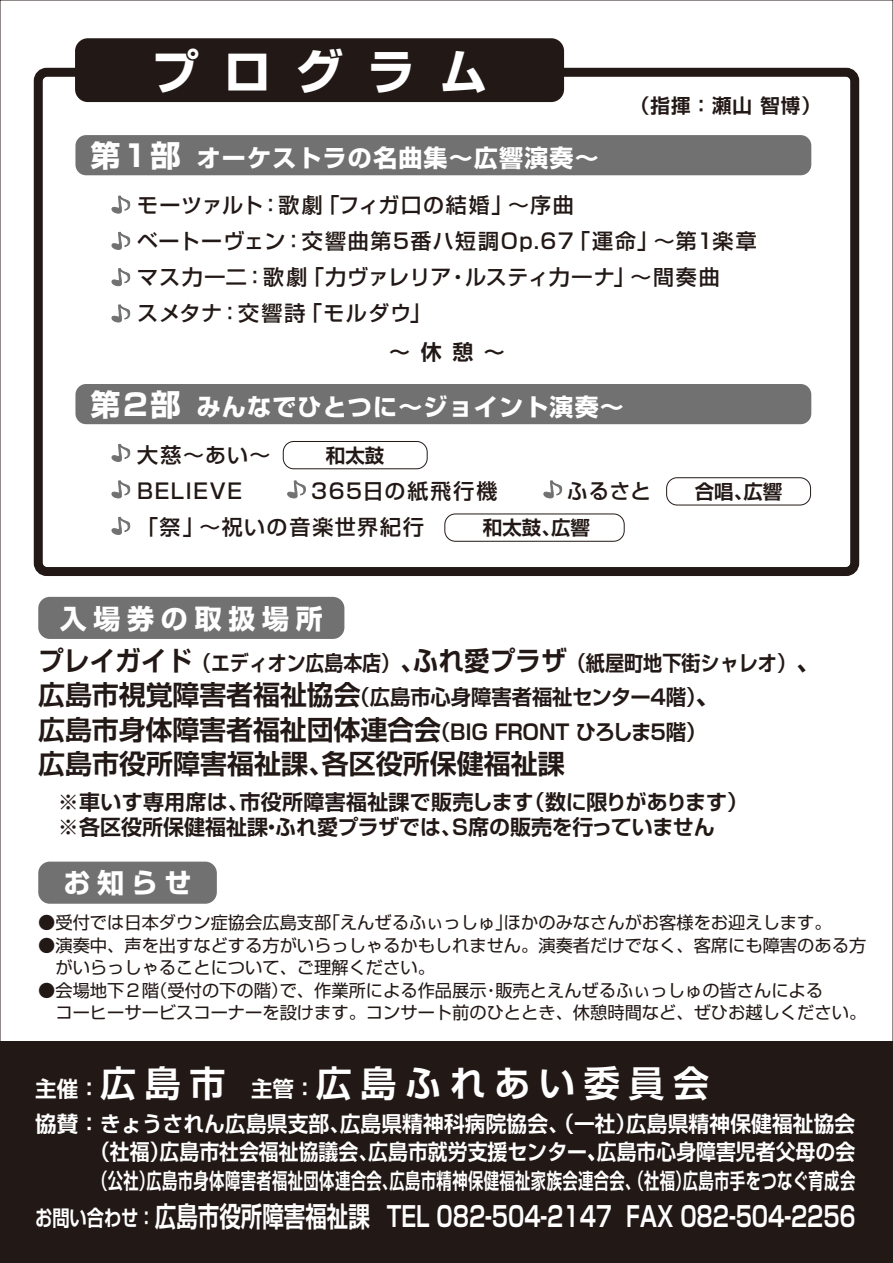
<style>
.page{position:relative;width:893px;height:1263px;background:#fff}
.page>*{position:absolute;margin:0;border:0;box-sizing:border-box;transform-origin:0 0}
.t1{font:700 48px "Shin Go Pro";letter-spacing:.5em;color:#fff}
.t2{font:700 36px "Shin Go Pro De";letter-spacing:.24em;color:#fff}
.t3{font:700 27.75px "Shin Go Pro De";letter-spacing:-.005em;color:#fff;scale:.77 1}
.t4{font:700 27px "Shin Go Pro De";color:#221815}
.t5{font:700 27px "Shin Go Pro";letter-spacing:.25em;color:#fff}
.t6{font:700 24px "Shin Go Pro";letter-spacing:.05em;color:#fff}
.t7{font:700 21.6px/28.5px "Shin Go Pro De";letter-spacing:.025em;color:#fff;scale:.92 1}
.t8{font:700 21.6px "Shin Go Pro De";letter-spacing:.005em;color:#fff}
.t9{font:700 21.6px "Shin Go Pro De";letter-spacing:.005em;color:#fff;scale:.8 1}
.t10{font:500 21px/36px "Shin Go Pro";letter-spacing:.07em;color:#221815}
.t11{font:700 21px/34.5px "Shin Go Pro De";color:#221815;scale:.9 1}
.t12{font:700 21px/25.5px "Shin Go Pro De";color:#221815}
.t13{font:700 19.5px "Shin Go Pro De";color:#221815}
.t14{font:17.25px/22.5px "Shin Go Pro";color:#221815}
.s1{font-size:30px}
.s2{font-size:27px}
.s3{font-size:21.6px}
</style>
<div class="page">
<div style="left:0;top:1042px;width:893px;height:221px;background:#221815"></div>
<div style="left:34px;top:68px;width:825px;height:508px;border:9px solid #221815;border-radius:9px"></div>
<div style="left:75px;top:38px;width:489px;height:64px;background:#221815;border-radius:13px"></div>
<div style="left:38px;top:597px;width:306px;height:42px;background:#727171;border-radius:11px"></div>
<div style="left:38px;top:862px;width:179px;height:42px;background:#727171;border-radius:11px"></div>
<div style="left:75px;top:135px;width:736px;height:40px;background:#727171;border-radius:11px"></div>
<div style="left:75px;top:384px;width:736px;height:40px;background:#727171;border-radius:11px"></div>
<svg style="left:111px;top:195px;width:20px;height:128px"></svg>
<svg style="left:287px;top:480px;width:19px;height:19px"></svg>
<svg style="left:543px;top:480px;width:20px;height:19px"></svg>
<svg style="left:111px;top:443px;width:20px;height:92px"></svg>
<div style="left:283px;top:441px;width:145px;height:28px;border:1px solid #221815;border-radius:11px"></div>
<div style="left:666px;top:477px;width:145px;height:28px;border:1px solid #221815;border-radius:11px"></div>
<div style="left:444px;top:513px;width:181px;height:29px;border:1px solid #221815;border-radius:11px"></div>
<h1 class="t1" style="left:152px;top:34px;width:337px">プログラム</h1>
<h3 class="t6" style="left:91px;top:139px;width:510px"><span class="s1">第１部</span> オーケストラの名曲集～広響演奏～</h3>
<p class="t13" style="left:630px;top:89px;width:192px">（指揮：瀬山 智博）</p>
<p class="t10" style="left:137px;top:185px;width:621px">モーツァルト：歌劇「フィガ口の結婚」～序曲<br>ベートーヴェン：交響曲第5番ハ短調Op.67「運命」～第1楽章マス力一二：歌劇「力ヴァレリア・ルスティ力一ナ」～間奏曲<br>スメタナ：交響詩「モルダウ」</p>
<p class="t12" style="left:389px;top:337px;width:117px">～休憩～</p>
<h3 class="t6" style="left:91px;top:388px;width:535px"><span class="s1">第２部</span> みんなでひとつに～ジョイント演奏～</h3>
<p class="t10" style="left:137px;top:434px;width:515px">大慈～あい～<br>BELIEVE　　　365日の紙飛行機　　　ふるさと「祭」～祝いの音楽世界紀行</p>
<p class="t13" style="left:326px;top:439px;width:60px">和太鼓</p>
<p class="t13" style="left:483px;top:512px;width:109px">和太鼓、広響</p>
<h3 class="t5" style="left:60px;top:597px;width:265px">入場券の取扱場所</h3>
<p class="t13" style="left:695px;top:475px;width:89px">合唱、広響</p>
<p class="t11" style="left:38px;top:643px;width:872px"><span class="s2">プレイガイド</span>（エディオン広島本店）<span class="s2">、ふれ愛プラザ</span>（紙屋町地下街シャレオ）<span class="s2">、広島市視覚障害者福祉協会</span>（広島市心身障害者福祉センター4階）<span class="s2">、<br>広島市身体障害者福祉団体連合会</span>（BIG FRONT ひろしま5階）</p>
<h3 class="t4" style="left:38px;top:742px;width:528px">広島市役所障害福祉課、各区役所保健福祉課</h3>
<p class="t12" style="left:58px;top:786px;width:692px">※車いす専用席は、市役所障害福祉課で販売します（数に限りがあります）※各区役所保健福祉課・ふれ愛プラザでは、S席の販売を行っていません</p>
<h3 class="t5" style="left:63px;top:862px;width:130px">お知らせ</h3>
<p class="t14" style="left:38px;top:909px;width:795px">●受付では日本ダウン症協会広島支部「えんぜるふぃっしゅ」ほかのみなさんがお客様をお迎えします。</p>
<p class="t14" style="left:55px;top:932px;width:812px;text-indent:-17px">●演奏中、声を出すなどする方がいらっしゃるかもしれません。演奏者だけでなく、客席にも障害のある方がいらっしゃることについて、ご理解ください。</p>
<p class="t14" style="left:55px;top:977px;width:812px;text-indent:-17px">●会場地下２階（受付の下の階）で、作業所による作品展示・販売とえんぜるふぃっしゅの皆さんによる<br>コーヒーサービスコーナーを設けます。コンサート前のひととき、休憩時間など、ぜひお越しください。</p>
<h2 class="t2" style="left:35px;top:1053px;width:675px"><span class="s3">主催：</span>広島市 <span class="s3">主管：</span>広島ふれあい委員会</h2>
<p class="t8" style="left:35px;top:1106px;width:822px">協賛：きょうされん広島県支部、広島県精神科病院協会、（一社）広島県精神保健福祉協会</p>
<p class="t7" style="left:90px;top:1135px;width:833px">（社福）広島市社会福祉協議会、広島市就労支援センター、広島市心身障害児者父母の会（公社）広島市身体障害者福祉団体連合会、広島市精神保健福祉家族会連合会、（社福）広島市手をつなぐ育成会</p>
<h3 class="t3" style="left:155px;top:1194px;width:912px">広島市役所障害福祉課 TEL 082-504-2147 FAX 082-504-2256</h3>
<p class="t9" style="left:35px;top:1200px;width:152px">お問い合わせ：</p>
</div>
